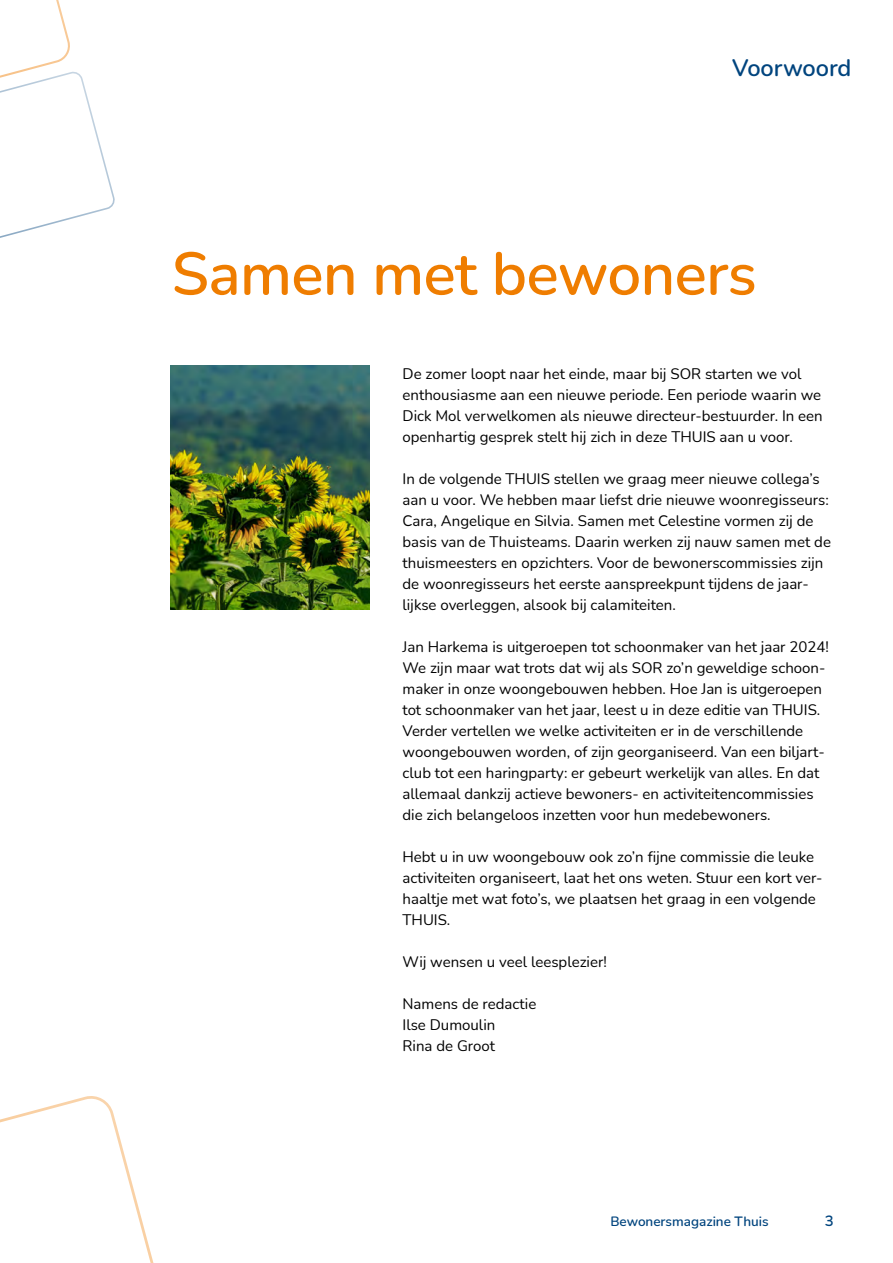
<style>
.page{position:relative;width:893px;height:1263px;background:#fff}
.page>*{position:absolute;margin:0;border:0;box-sizing:border-box;transform-origin:0 0}
.t1{font:600 60px "Nunito";letter-spacing:-.01em;color:#ef7d00}
.t2{font:600 24px "Nunito";letter-spacing:-.005em;color:#00447e}
.t3{font:15px/21px "Nunito";color:#000}
.t4{font:600 15px "Nunito";color:#00447e}
.t5{font:600 13.5px "Nunito";color:#00447e}
</style>
<div class="page">
<svg style="left:0;top:1096px;width:154px;height:167px"></svg>
<img style="left:170px;top:366px;width:200px;height:244px">
<svg style="left:0;top:0;width:115px;height:238px"></svg>
<h2 class="t2" style="left:732px;top:51px;width:121px">Voorwoord</h2>
<h1 class="t1" style="left:172px;top:232px;width:587px">Samen met bewoners</h1>
<p class="t3" style="left:403px;top:362px;width:422px">De zomer loopt naar het einde, maar bij SOR starten we vol enthousiasme aan een nieuwe periode. Een periode waarin we Dick Mol verwelkomen als nieuwe directeur-bestuurder. In een openhartig gesprek stelt hij zich in deze THUIS aan u voor.</p>
<p class="t3" style="left:403px;top:467px;width:430px">In de volgende THUIS stellen we graag meer nieuwe collega’s aan u voor. We hebben maar liefst drie nieuwe woonregisseurs:<br>Cara, Angelique en Silvia. Samen met Celestine vormen zij de basis van de Thuisteams. Daarin werken zij nauw samen met de thuismeesters en opzichters. Voor de bewonerscommissies zijn de woonregisseurs het eerste aanspreekpunt tijdens de jaar&shy;lijkse overleggen, alsook bij calamiteiten.</p>
<p class="t3" style="left:403px;top:635px;width:428px">Jan Harkema is uitgeroepen tot schoonmaker van het jaar 2024!<br>We zijn maar wat trots dat wij als SOR zo’n geweldige schoon&shy;maker in onze woongebouwen hebben. Hoe Jan is uitgeroepen tot schoonmaker van het jaar, leest u in deze editie van THUIS.<br>Verder vertellen we welke activiteiten er in de verschillende woongebouwen worden, of zijn georganiseerd. Van een biljart&shy;club tot een haringparty: er gebeurt werkelijk van alles. En dat allemaal dankzij actieve bewoners- en activiteitencommissies die zich belangeloos inzetten voor hun medebewoners.</p>
<p class="t3" style="left:403px;top:845px;width:422px">Hebt u in uw woongebouw ook zo’n fijne commissie die leuke activiteiten organiseert, laat het ons weten. Stuur een kort ver&shy;haaltje met wat foto’s, we plaatsen het graag in een volgende THUIS.</p>
<p class="t3" style="left:403px;top:950px;width:206px">Wij wensen u veel leesplezier!</p>
<p class="t3" style="left:403px;top:992px;width:135px">Namens de redactie<br>Ilse Dumoulin<br>Rina de Groot</p>
<p class="t5" style="left:610px;top:1212px;width:160px">Bewonersmagazine Thuis</p>
<p class="t4" style="left:825px;top:1210px;width:10px">3</p>
</div>
